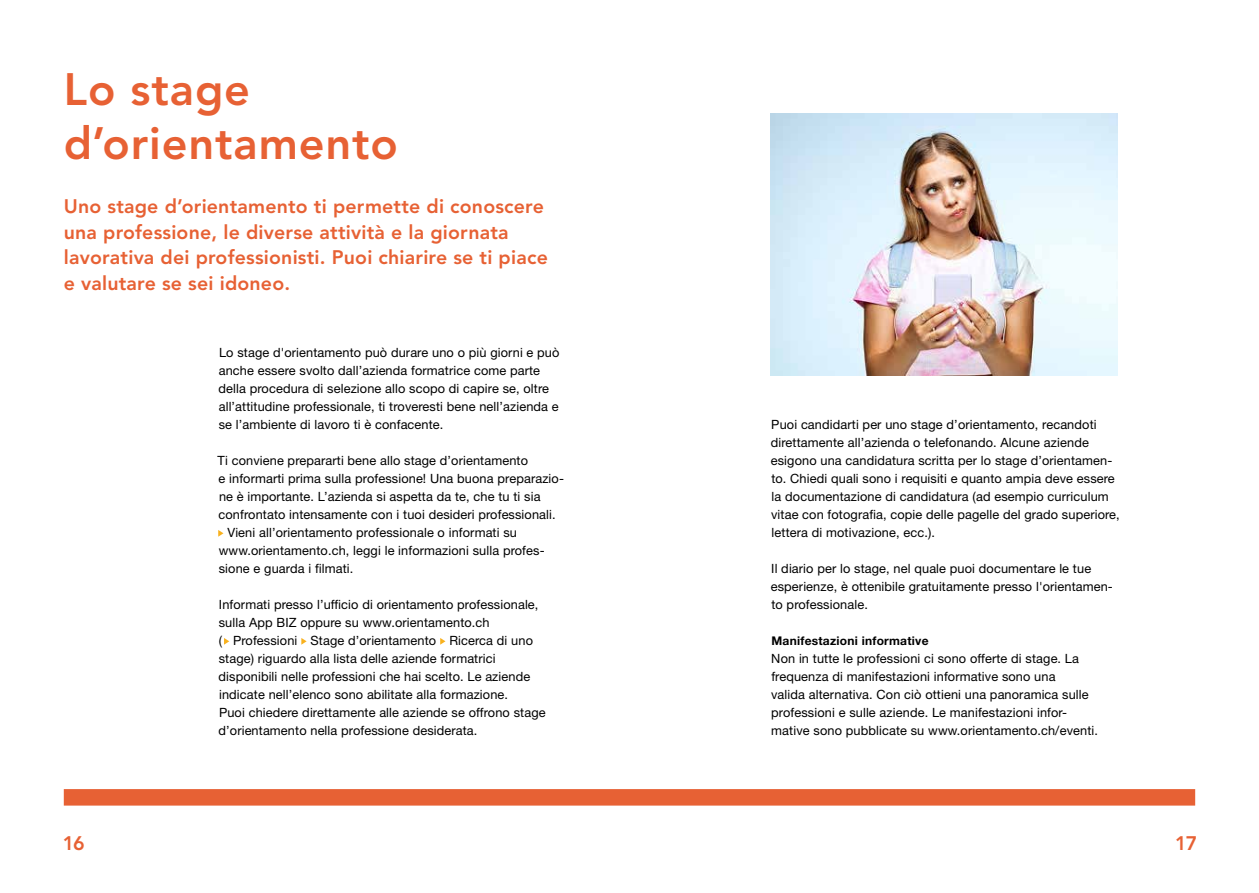
<style>
.page{position:relative;width:1259px;height:893px;background:#fff}
.page>*{position:absolute;margin:0;border:0;box-sizing:border-box;transform-origin:0 0}
.t1{font:800 45px/54px "Avenir LT Pro";letter-spacing:.02em;color:#e76134}
.t2{font:800 19.5px/25.5px "Avenir LT Pro";letter-spacing:.01em;color:#e76134}
.t3{font:12.75px/18px "Helvetica Neue LT Std";letter-spacing:.01em;color:#000}
.t4{font:700 12px "Helvetica Neue LT Std";letter-spacing:.02em;color:#000}
</style>
<div class="page">
<div style="left:64px;top:789px;width:1131px;height:17px;background:#e76134"></div>
<svg style="left:218px;top:530px;width:5px;height:7px"></svg>
<svg style="left:224px;top:638px;width:5px;height:7px"></svg>
<svg style="left:301px;top:638px;width:6px;height:7px"></svg>
<svg style="left:440px;top:638px;width:5px;height:7px"></svg>
<img style="left:770px;top:113px;width:348px;height:262px">
<h1 class="t1" style="left:64px;top:63px;width:336px">Lo stage d’orientamento</h1>
<h2 class="t2" style="left:64px;top:194px;width:485px">Uno stage d’orientamento ti permette di conoscere una professione, le diverse attività e la giornata lavorativa dei professionisti. Puoi chiarire se ti piace e valutare se sei idoneo.</h2>
<p class="t3" style="left:218px;top:343px;width:342px">Lo stage d'orientamento può durare uno o più giorni e può anche essere svolto dall’azienda formatrice come parte della procedura di selezione allo scopo di capire se, oltre all’attitudine professionale, ti troveresti bene nell’azienda e se l’ambiente di lavoro ti è confacente.</p>
<p class="t3" style="left:218px;top:451px;width:312px">Ti conviene prepararti bene allo stage d’orientamento</p>
<p class="t3" style="left:218px;top:469px;width:346px">e informarti prima sulla professione! Una buona preparazio-</p>
<p class="t3" style="left:219px;top:487px;width:323px">ne è importante. L’azienda si aspetta da te, che tu ti sia</p>
<p class="t3" style="left:218px;top:505px;width:339px">confrontato intensamente con i tuoi desideri professionali.</p>
<p class="t3" style="left:227px;top:523px;width:291px">Vieni all’orientamento professionale o informati su</p>
<p class="t3" style="left:219px;top:541px;width:326px">www.orientamento.ch, leggi le informazioni sulla profes-</p>
<p class="t3" style="left:219px;top:559px;width:136px">sione e guarda i filmati.</p>
<p class="t3" style="left:218px;top:595px;width:329px">Informati presso l’ufficio di orientamento professionale, sulla App BIZ oppure su www.orientamento.ch<br>( Professioni Stage d’orientamento Ricerca di uno stage) riguardo alla lista delle aziende formatrici disponibili nelle professioni che hai scelto. Le aziende indicate nell’elenco sono abilitate alla formazione.<br>Puoi chiedere direttamente alle aziende se offrono stage d’orientamento nella professione desiderata.</p>
<p class="t3" style="left:771px;top:415px;width:350px">Puoi candidarti per uno stage d’orientamento, recandoti direttamente all’azienda o telefonando. Alcune aziende esigono una candidatura scritta per lo stage d’orientamen&shy;to. Chiedi quali sono i requisiti e quanto ampia deve essere la documentazione di candidatura (ad esempio curriculum vitae con fotografia, copie delle pagelle del grado superiore, lettera di motivazione, ecc.).</p>
<p class="t3" style="left:771px;top:559px;width:344px">Il diario per lo stage, nel quale puoi documentare le tue esperienze, è ottenibile gratuitamente presso l'orientamen&shy;to professionale.</p>
<p class="t4" style="left:771px;top:633px;width:159px">Manifestazioni informative</p>
<p class="t3" style="left:771px;top:649px;width:328px">Non in tutte le professioni ci sono offerte di stage. La frequenza di manifestazioni informative sono una<br>valida alternativa. Con ciò ottieni una panoramica sulle professioni e sulle aziende. Le manifestazioni infor&shy;mative sono pubblicate su www.orientamento.ch/eventi.</p>
<h2 class="t2" style="left:63px;top:831px;width:24px">16</h2>
<h2 class="t2" style="left:1175px;top:831px;width:24px">17</h2>
</div>
